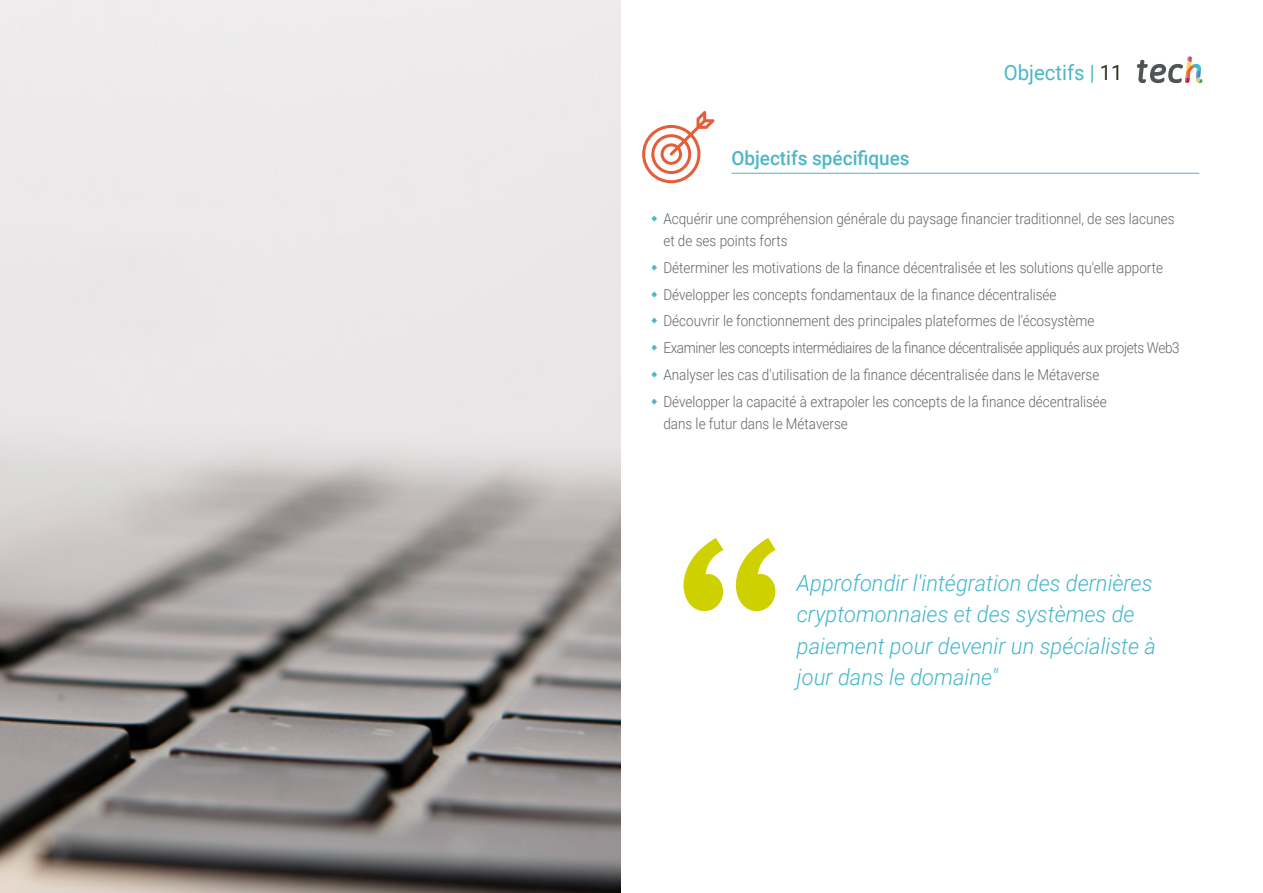
<style>
.page{position:relative;width:1263px;height:893px;background:#fff}
.page>*{position:absolute;margin:0;border:0;box-sizing:border-box;transform-origin:0 0}
.t1{font:italic 300 22.5px/31.5px "Roboto";color:#43b7cf}
.t2{font:21px "Roboto";color:#4db7c5}
.t3{font:500 19.5px "Roboto";color:#4db7c5}
.t4{font:300 15px/26.7px "Roboto";color:#61646a;scale:.9 1}
.s1{color:#312e20}
</style>
<div class="page">
<img style="left:0;top:0;width:621px;height:893px">
<svg style="left:1137px;top:56px;width:65px;height:28px"></svg>
<hr style="left:731px;top:173px;width:468px;height:1px;background:#4db7c5">
<svg style="left:642px;top:111px;width:72px;height:72px"></svg>
<svg style="left:683px;top:538px;width:93px;height:73px"></svg>
<h3 class="t3" style="left:731px;top:144px;width:180px">Objectifs spécifiques</h3>
<h2 class="t2" style="left:1004px;top:57px;width:120px">Objectifs | <span class="s1">11</span></h2>
<p class="t4" style="left:663px;top:207px;width:570px;line-height:22.5px">Acquérir une compréhension générale du paysage financier traditionnel, de ses lacunes et de ses points forts</p>
<p class="t4" style="left:663px;top:254px;width:575px">Déterminer les motivations de la finance décentralisée et les solutions qu'elle apporte Développer les concepts fondamentaux de la finance décentralisée<br>Découvrir le fonctionnement des principales plateformes de l'écosystème<br>Examiner les concepts intermédiaires de la finance décentralisée appliqués aux projets Web3<br>Analyser les cas d'utilisation de la finance décentralisée dans le Métaverse<br>Développer la capacité à extrapoler les concepts de la finance décentralisée</p>
<p class="t4" style="left:663px;top:410px;width:206px">dans le futur dans le Métaverse</p>
<h1 class="t1" style="left:797px;top:566px;width:360px">Approfondir l'intégration des dernières cryptomonnaies et des systèmes de paiement pour devenir un spécialiste à jour dans le domaine"</h1>
</div>
